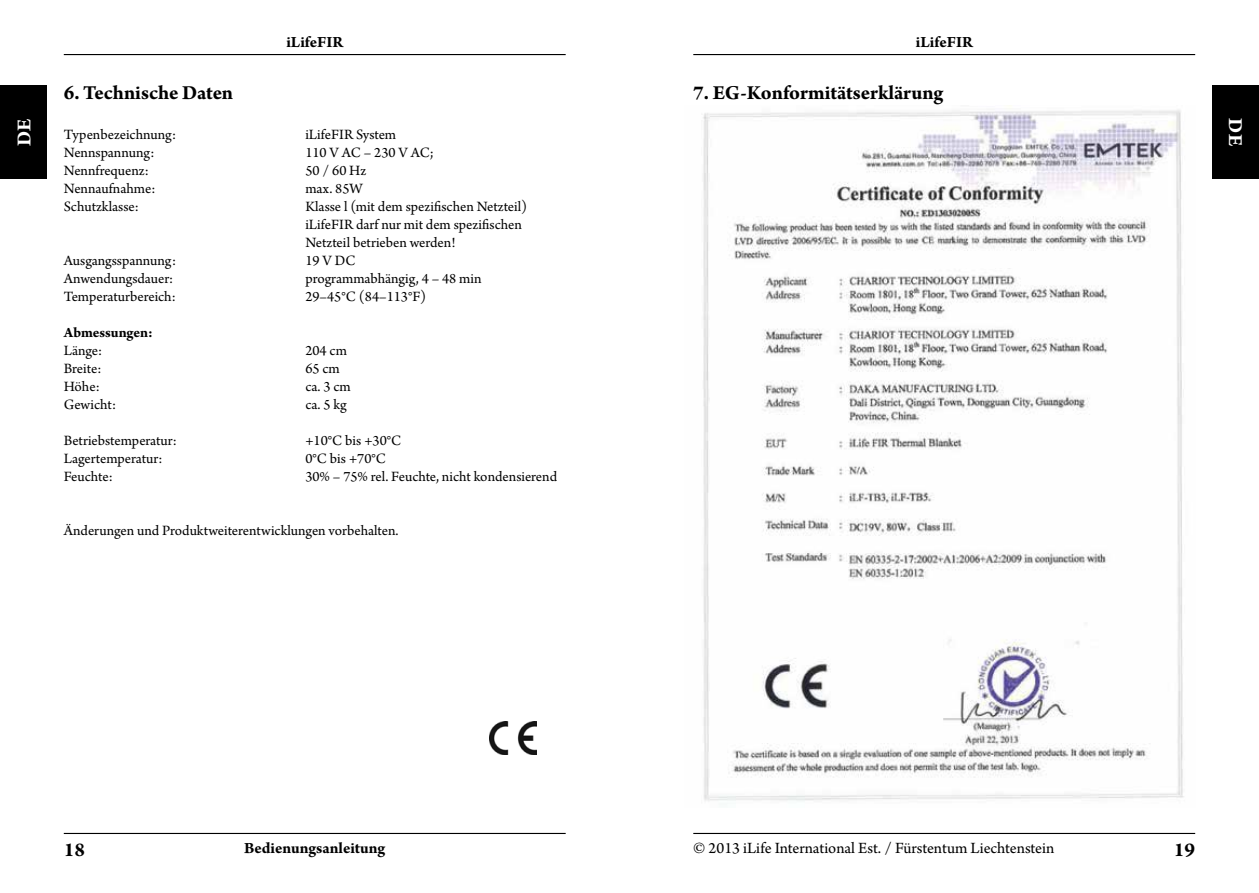
<style>
.page{position:relative;width:1259px;height:893px;background:#fff}
.page>*{position:absolute;margin:0;border:0;box-sizing:border-box;transform-origin:0 0}
.t1{font:700 21px "Arno Pro";letter-spacing:-.005em;color:#000}
.t2{font:700 21px "Arno Pro";color:#fff}
.t3{font:16.5px "Arno Pro";color:#000}
.t4{font:700 16.5px "Arno Pro";color:#000}
.t5{font:15px/18px "Arno Pro";color:#000}
.t6{font:700 15px "Arno Pro";letter-spacing:-.005em;color:#000}
</style>
<div class="page">
<hr style="left:64px;top:833px;width:502px;height:1px;background:#000">
<hr style="left:693px;top:833px;width:502px;height:1px;background:#000">
<hr style="left:64px;top:54px;width:502px;height:1px;background:#000">
<hr style="left:693px;top:54px;width:502px;height:1px;background:#000">
<div style="left:0;top:85px;width:47px;height:94px;background:#000"></div>
<div style="left:1212px;top:85px;width:47px;height:94px;background:#000"></div>
<img style="left:703px;top:108px;width:481px;height:693px">
<img style="left:489px;top:721px;width:47px;height:33px">
<p class="t4" style="left:286px;top:32px;width:58px">iLifeFIR</p>
<p class="t4" style="left:916px;top:32px;width:58px">iLifeFIR</p>
<h1 class="t1" style="left:64px;top:81px;width:171px">6. Technische Daten</h1>
<p class="t5" style="left:64px;top:126px;width:114px">Typenbezeichnung:</p>
<p class="t5" style="left:305px;top:126px;width:92px">iLifeFIR System</p>
<p class="t5" style="left:64px;top:144px;width:92px">Nennspannung:</p>
<p class="t5" style="left:305px;top:144px;width:130px">110 V AC – 230 V AC;</p>
<p class="t5" style="left:64px;top:162px;width:87px">Nennfrequenz:</p>
<p class="t5" style="left:305px;top:162px;width:62px">50 / 60 Hz</p>
<p class="t5" style="left:64px;top:180px;width:93px">Nennaufnahme:</p>
<p class="t5" style="left:305px;top:180px;width:59px">max. 85W</p>
<p class="t5" style="left:64px;top:198px;width:77px">Schutzklasse:</p>
<p class="t5" style="left:305px;top:198px;width:223px">Klasse l (mit dem spezifischen Netzteil) iLifeFIR darf nur mit dem spezifischen<br>Netzteil betrieben werden!</p>
<p class="t5" style="left:64px;top:252px;width:114px">Ausgangsspannung:</p>
<p class="t5" style="left:305px;top:252px;width:52px">19 V DC</p>
<p class="t5" style="left:64px;top:270px;width:111px">Anwendungsdauer:</p>
<p class="t5" style="left:305px;top:270px;width:178px">programmabhängig, 4 – 48 min</p>
<p class="t5" style="left:64px;top:288px;width:113px">Temperaturbereich:</p>
<p class="t5" style="left:305px;top:288px;width:122px">29–45°C (84–113°F)</p>
<p class="t6" style="left:64px;top:324px;width:91px">Abmessungen:</p>
<p class="t5" style="left:64px;top:342px;width:40px">Länge:</p>
<p class="t5" style="left:305px;top:342px;width:43px">204 cm</p>
<p class="t5" style="left:64px;top:360px;width:39px">Breite:</p>
<p class="t5" style="left:305px;top:360px;width:36px">65 cm</p>
<p class="t5" style="left:64px;top:378px;width:37px">Höhe:</p>
<p class="t5" style="left:305px;top:378px;width:47px">ca. 3 cm</p>
<p class="t5" style="left:64px;top:396px;width:54px">Gewicht:</p>
<p class="t5" style="left:305px;top:396px;width:43px">ca. 5 kg</p>
<p class="t5" style="left:64px;top:432px;width:115px">Betriebstemperatur:</p>
<p class="t5" style="left:305px;top:432px;width:97px">+10°C bis +30°C</p>
<p class="t5" style="left:64px;top:450px;width:100px">Lagertemperatur:</p>
<p class="t5" style="left:305px;top:450px;width:82px">0°C bis +70°C</p>
<p class="t5" style="left:64px;top:468px;width:50px">Feuchte:</p>
<p class="t5" style="left:305px;top:468px;width:253px">30% – 75% rel. Feuchte, nicht kondensierend</p>
<h1 class="t1" style="left:693px;top:81px;width:252px">7. EG-Konformitätserklärung</h1>
<h1 class="t2" style="left:12px;top:146px;width:29px;rotate:-90deg">DE</h1>
<h1 class="t2" style="left:1247px;top:118px;width:29px;rotate:90deg">DE</h1>
<p class="t5" style="left:64px;top:522px;width:336px">Änderungen und Produktweiterentwicklungen vorbehalten.</p>
<h1 class="t1" style="left:64px;top:838px;width:23px">18</h1>
<p class="t4" style="left:244px;top:839px;width:143px">Bedienungsanleitung</p>
<p class="t3" style="left:693px;top:839px;width:362px">© 2013 iLife International Est. / Fürstentum Liechtenstein</p>
<h1 class="t1" style="left:1173px;top:838px;width:23px">19</h1>
</div>
